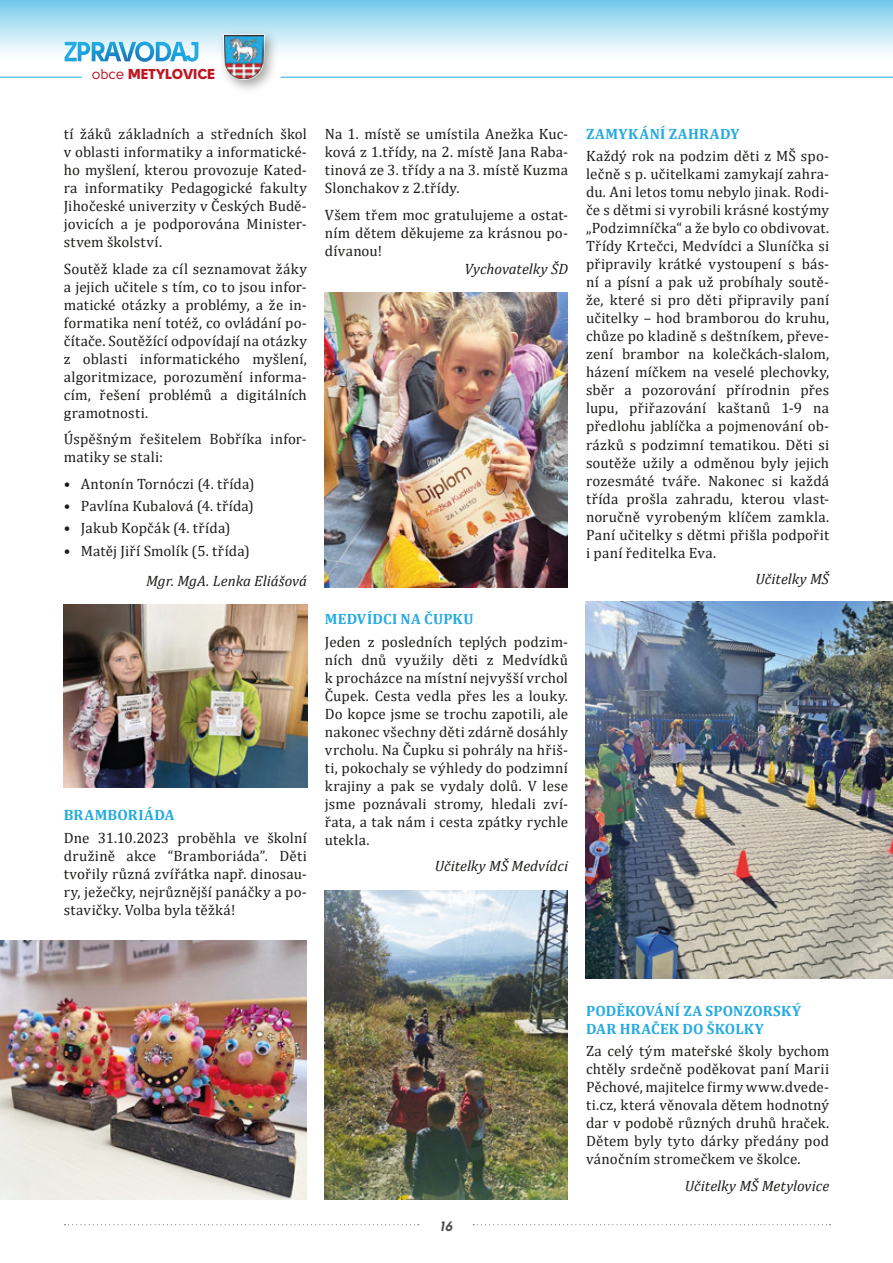
<style>
.page{position:relative;width:893px;height:1263px;background:#fff}
.page>*{position:absolute;margin:0;border:0;box-sizing:border-box;transform-origin:0 0}
.t1{font:15px/18px "Cambria";letter-spacing:.015em;color:#1d1d1b;text-align:justify}
.t2{font:italic 15px "Cambria";color:#1d1d1b}
.t3{font:700 15px "Cambria";letter-spacing:.015em;color:#24aae2}
.t4{font:14.4px "Solomon Sans Black";color:#be1622}
.t5{font:13.5px "Solomon Sans Bold Italic";color:#4d4c4c}
.s1{font-family:"Solomon Sans Normal"}
</style>
<div class="page">
<div style="left:0;top:0;width:893px;height:77px;background:linear-gradient(to bottom,#7dcded,#fff)"></div>
<img style="left:214px;top:25px;width:70px;height:65px">
<svg style="left:223px;top:34px;width:42px;height:46px"></svg>
<img style="left:224px;top:36px;width:40px;height:42px">
<svg style="left:65px;top:42px;width:133px;height:20px"></svg>
<hr style="left:281px;top:77px;width:612px;height:1px;background:#23abe3">
<svg style="left:64px;top:1224px;width:355px;height:1px"></svg>
<svg style="left:473px;top:1224px;width:357px;height:1px"></svg>
<hr style="left:0;top:77px;width:81px;height:1px;background:#23abe3">
<img style="left:63px;top:605px;width:244px;height:183px">
<img style="left:0;top:940px;width:307px;height:259px">
<img style="left:325px;top:292px;width:243px;height:295px">
<img style="left:325px;top:891px;width:243px;height:308px">
<img style="left:585px;top:602px;width:308px;height:376px">
<p class="t4" style="left:92px;top:65px;width:125px"><span class="s1">obce</span> METYLOVICE</p>
<p class="t1" style="left:64px;top:125px;width:245px">tí žáků základních a středních škol v oblasti informatiky a informatické&shy;ho myšlení, kterou provozuje Kated&shy;ra informatiky Pedagogické fakulty Jihočeské univerzity v Českých Budě&shy;jovicích a je podporována Minister&shy;stvem školství.</p>
<p class="t1" style="left:64px;top:260px;width:245px">Soutěž klade za cíl seznamovat žáky a jejich učitele s tím, co to jsou infor&shy;matické otázky a problémy, a že in&shy;formatika není totéž, co ovládání po&shy;čítače. Soutěžící odpovídají na otázky z oblasti informatického myšlení, algoritmizace, porozumění informa&shy;cím, řešení problémů a digitálních gramotnosti.</p>
<p class="t1" style="left:64px;top:430px;width:245px">Úspěšným řešitelem Bobříka infor&shy;matiky se stali:</p>
<p class="t1" style="left:64px;top:475px;width:192px">• Antonín Tornóczi (4. třída)</p>
<p class="t1" style="left:64px;top:497px;width:192px">• Pavlína Kubalová (4. třída)</p>
<p class="t1" style="left:64px;top:519px;width:168px">• Jakub Kopčák (4. třída)</p>
<p class="t1" style="left:64px;top:541px;width:187px">• Matěj Jiří Smolík (5. třída)</p>
<p class="t2" style="left:146px;top:571px;width:162px">Mgr. MgA. Lenka Eliášová</p>
<p class="t3" style="left:64px;top:805px;width:21px">BRAMBORIÁDA</p>
<p class="t1" style="left:64px;top:828px;width:245px">Dne 31.10.2023 proběhla ve školní družině akce “Bramboriáda”. Děti tvořily různá zvířátka např. dinosau&shy;ry, ježečky, nejrůznější panáčky a po&shy;stavičky. Volba byla těžká!</p>
<p class="t1" style="left:325px;top:125px;width:245px">Na 1. místě se umístila Anežka Kuc&shy;ková z 1.třídy, na 2. místě Jana Raba&shy;tinová ze 3. třídy a na 3. místě Kuzma Slonchakov z 2.třídy.</p>
<p class="t1" style="left:325px;top:206px;width:245px">Všem třem moc gratulujeme a ostat&shy;ním dětem děkujeme za krásnou po&shy;dívanou!</p>
<p class="t2" style="left:465px;top:258px;width:105px">Vychovatelky ŠD</p>
<p class="t3" style="left:325px;top:609px;width:23px">MEDVÍDCI</p>
<p class="t3" style="left:401px;top:609px;width:44px">NA ČUPKU</p>
<p class="t1" style="left:325px;top:632px;width:245px">Jeden z posledních teplých podzim&shy;ních dnů využily děti z Medvídků k procházce na místní nejvyšší vrchol Čupek. Cesta vedla přes les a louky.<br>Do kopce jsme se trochu zapotili, ale nakonec všechny děti zdárně dosáhly vrcholu. Na Čupku si pohrály na hřiš&shy;ti, pokochaly se výhledy do podzimní krajiny a pak se vydaly dolů. V lese jsme poznávali stromy, hledali zví&shy;řata, a tak nám i cesta zpátky rychle utekla.</p>
<p class="t2" style="left:435px;top:855px;width:135px">Učitelky MŠ Medvídci</p>
<p class="t3" style="left:586px;top:123px;width:53px">ZAMYKÁNÍ</p>
<p class="t3" style="left:669px;top:123px;width:42px">ZAHRAD</p>
<p class="t3" style="left:730px;top:123px;width:11px">Y</p>
<p class="t1" style="left:586px;top:147px;width:245px">Každý rok na podzim děti z MŠ spo&shy;lečně s p. učitelkami zamykají zahra&shy;du. Ani letos tomu nebylo jinak. Rodi&shy;če s dětmi si vyrobili krásné kostýmy „Podzimníčka“ a že bylo co obdivovat.<br>Třídy Krtečci, Medvídci a Sluníčka si připravily krátké vystoupení s bás&shy;ní a písní a pak už probíhaly soutě&shy;že, které si pro děti připravily paní učitelky – hod bramborou do kruhu, chůze po kladině s deštníkem, převe&shy;zení brambor na kolečkách-slalom, házení míčkem na veselé plechovky, sběr a pozorování přírodnin přes lupu, přiřazování kaštanů 1-9 na předlohu jablíčka a pojmenování ob&shy;rázků s podzimní tematikou. Děti si soutěže užily a odměnou byly jejich rozesmáté tváře. Nakonec si každá třída prošla zahradu, kterou vlast&shy;noručně vyrobeným klíčem zamkla.<br>Paní učitelky s dětmi přišla podpořit i paní ředitelka Eva.</p>
<p class="t2" style="left:756px;top:568px;width:75px">Učitelky MŠ</p>
<p class="t5" style="left:440px;top:1218px;width:14px">16</p>
<p class="t3" style="left:586px;top:1000px;width:20px">PODĚKOVÁNÍ</p>
<p class="t3" style="left:683px;top:1000px;width:33px">ZA SPONZORSK</p>
<p class="t3" style="left:792px;top:1000px;width:11px">Ý</p>
<p class="t3" style="left:586px;top:1018px;width:11px">DAR</p>
<p class="t3" style="left:620px;top:1018px;width:22px">HRAČEK</p>
<p class="t3" style="left:682px;top:1018px;width:35px">DO ŠKOLK</p>
<p class="t3" style="left:755px;top:1018px;width:11px">Y</p>
<p class="t1" style="left:586px;top:1042px;width:245px">Za celý tým mateřské školy bychom chtěly srdečně poděkovat paní Marii Pěchové, majitelce firmy www.dvede&shy;ti.cz, která věnovala dětem hodnotný dar v podobě různých druhů hraček.<br>Dětem byly tyto dárky předány pod vánočním stromečkem ve školce.</p>
<p class="t2" style="left:685px;top:1175px;width:146px">Učitelky MŠ Metylovice</p>
</div>
